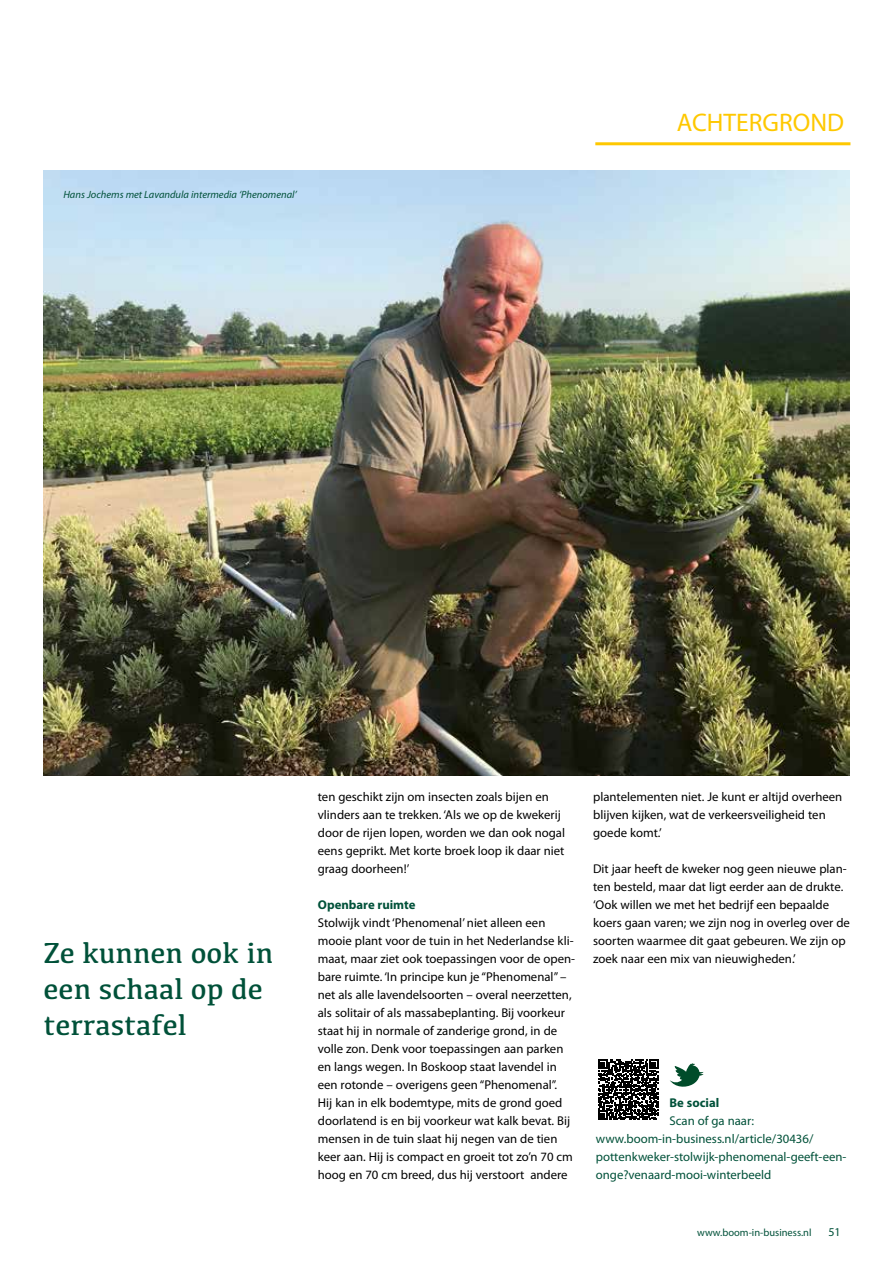
<style>
.page{position:relative;width:893px;height:1263px;background:#fff}
.page>*{position:absolute;margin:0;border:0;box-sizing:border-box;transform-origin:0 0}
.t1{font:30px/36px "Kefa";color:#005139}
.t2{font:25.5px "Myriad Pro";color:#fec800}
.t3{font:12.75px/18px "Myriad Pro";color:#000}
.t4{font:12.75px/18px "Myriad Pro";color:#005139}
.t5{font:700 12.75px "Myriad Pro";color:#005139}
.t6{font:12px "Myriad Pro";color:#005139}
.t7{font:italic 10.5px "Myriad Pro";color:#005139}
.t8{font:10.5px "Myriad Pro";color:#005139}
</style>
<div class="page">
<hr style="left:595px;top:142px;width:255px;height:3px;background:#fec800">
<img style="left:43px;top:170px;width:807px;height:605px">
<svg style="left:598px;top:1059px;width:61px;height:57px"></svg>
<svg style="left:598px;top:1060px;width:60px;height:60px"></svg>
<svg style="left:670px;top:1063px;width:33px;height:24px"></svg>
<p class="t7" style="left:63px;top:188px;width:235px">Hans Jochems met Lavandula intermedia ‘Phenomenal’</p>
<h2 class="t2" style="left:677px;top:107px;width:169px">ACHTERGROND</h2>
<h1 class="t1" style="left:44px;top:934px;width:231px">Ze kunnen ook in</h1>
<h1 class="t1" style="left:44px;top:970px;width:221px">een schaal op de terrastafel</h1>
<p class="t3" style="left:318px;top:788px;width:249px">ten geschikt zijn om insecten zoals bijen en vlinders aan te trekken. ‘Als we op de kwekerij door de rijen lopen, worden we dan ook nogal eens geprikt. Met korte broek loop ik daar niet graag doorheen!’</p>
<p class="t5" style="left:318px;top:896px;width:99px">Openbare ruimte</p>
<p class="t3" style="left:318px;top:914px;width:259px">Stolwijk vindt ‘Phenomenal’ niet alleen een mooie plant voor de tuin in het Nederlandse kli&shy;maat, maar ziet ook toepassingen voor de open&shy;bare ruimte. ‘In principe kun je “Phenomenal” – net als alle lavendelsoorten – overal neerzetten, als solitair of als massabeplanting. Bij voorkeur staat hij in normale of zanderige grond, in de volle zon. Denk voor toepassingen aan parken en langs wegen. In Boskoop staat lavendel in een rotonde – overigens geen “Phenomenal”.<br>Hij kan in elk bodemtype, mits de grond goed doorlatend is en bij voorkeur wat kalk bevat. Bij mensen in de tuin slaat hij negen van de tien keer aan. Hij is compact en groeit tot zo’n 70 cm hoog en 70 cm breed, dus hij verstoort andere</p>
<p class="t3" style="left:593px;top:788px;width:251px">plantelementen niet. Je kunt er altijd overheen blijven kijken, wat de verkeersveiligheid ten goede komt.’</p>
<p class="t3" style="left:593px;top:860px;width:258px">Dit jaar heeft de kweker nog geen nieuwe plan&shy;ten besteld, maar dat ligt eerder aan de drukte. ‘Ook willen we met het bedrijf een bepaalde koers gaan varen; we zijn nog in overleg over de soorten waarmee dit gaat gebeuren. We zijn op</p>
<p class="t3" style="left:593px;top:950px;width:204px">zoek naar een mix van nieuwigheden.’</p>
<p class="t5" style="left:669px;top:1094px;width:51px">Be social</p>
<p class="t4" style="left:596px;top:1112px;width:252px;text-indent:74px">Scan of ga naar: www.boom-in-business.nl/article/30436/ pottenkweker-stolwijk-phenomenal-geeft-een&shy;onge?venaard-mooi-winterbeeld</p>
<p class="t8" style="left:697px;top:1226px;width:116px">www.boom-in-business.nl</p>
<p class="t6" style="left:828px;top:1224px;width:14px">51</p>
</div>
